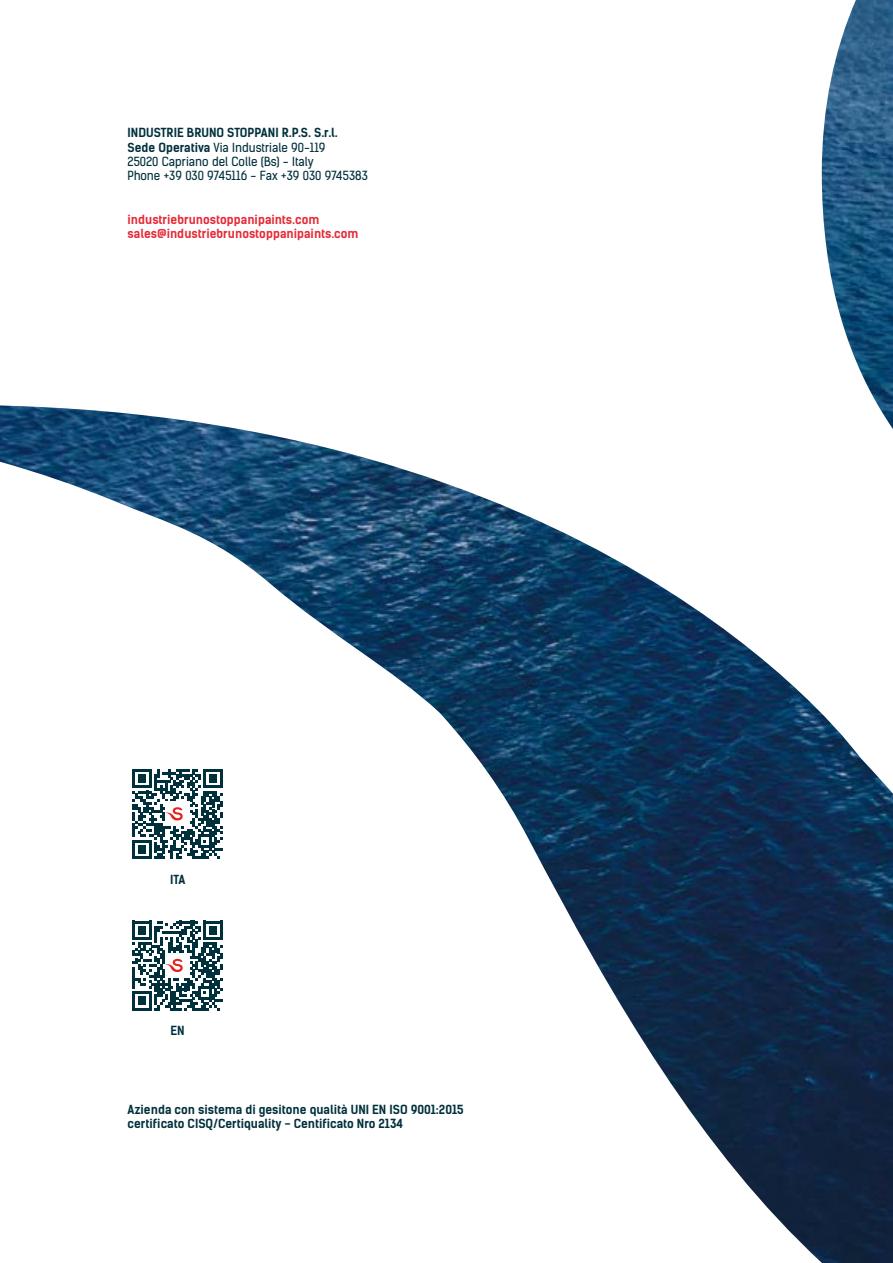
<style>
.page{position:relative;width:893px;height:1263px;background:#fff}
.page>*{position:absolute;margin:0;border:0;box-sizing:border-box;transform-origin:0 0}
.t1{font:12px/14.4px "Kelson Sans Bold BG";color:#00303c}
.t2{font:12px/14.4px "Kelson Sans Regular BG";color:#00303c}
.t3{font:12px/14.4px "Kelson Sans Bold BG";color:#e62a36}
.s1{font-family:"Kelson Sans Bold BG"}
</style>
<div class="page">
<img style="left:0;top:0;width:893px;height:1263px">
<div style="left:124px;top:913px;width:107px;height:106px;background:#fff"></div>
<svg style="left:132px;top:921px;width:91px;height:89px"></svg>
<div style="left:124px;top:762px;width:107px;height:106px;background:#fff"></div>
<svg style="left:132px;top:769px;width:91px;height:90px"></svg>
<p class="t1" style="left:128px;top:126px;width:212px">INDUSTRIE BRUNO STOPPANI R.P.S. S.r.l.</p>
<p class="t2" style="left:128px;top:140px;width:242px"><span class="s1">Sede Operativa</span> Via Industriale 90-119<br>25020 Capriano del Colle (Bs) - Italy<br>Phone +39 030 9745116 - Fax +39 030 9745383</p>
<p class="t3" style="left:128px;top:212px;width:233px">industriebrunostoppanipaints.com sales@industriebrunostoppanipaints.com</p>
<p class="t1" style="left:170px;top:872px;width:17px">ITA</p>
<p class="t1" style="left:170px;top:1023px;width:16px">EN</p>
<p class="t1" style="left:128px;top:1102px;width:338px">Azienda con sistema di gesitone qualità UNI EN ISO 9001:2015 certificato CISQ/Certiquality - Centificato Nro 2134</p>
</div>
